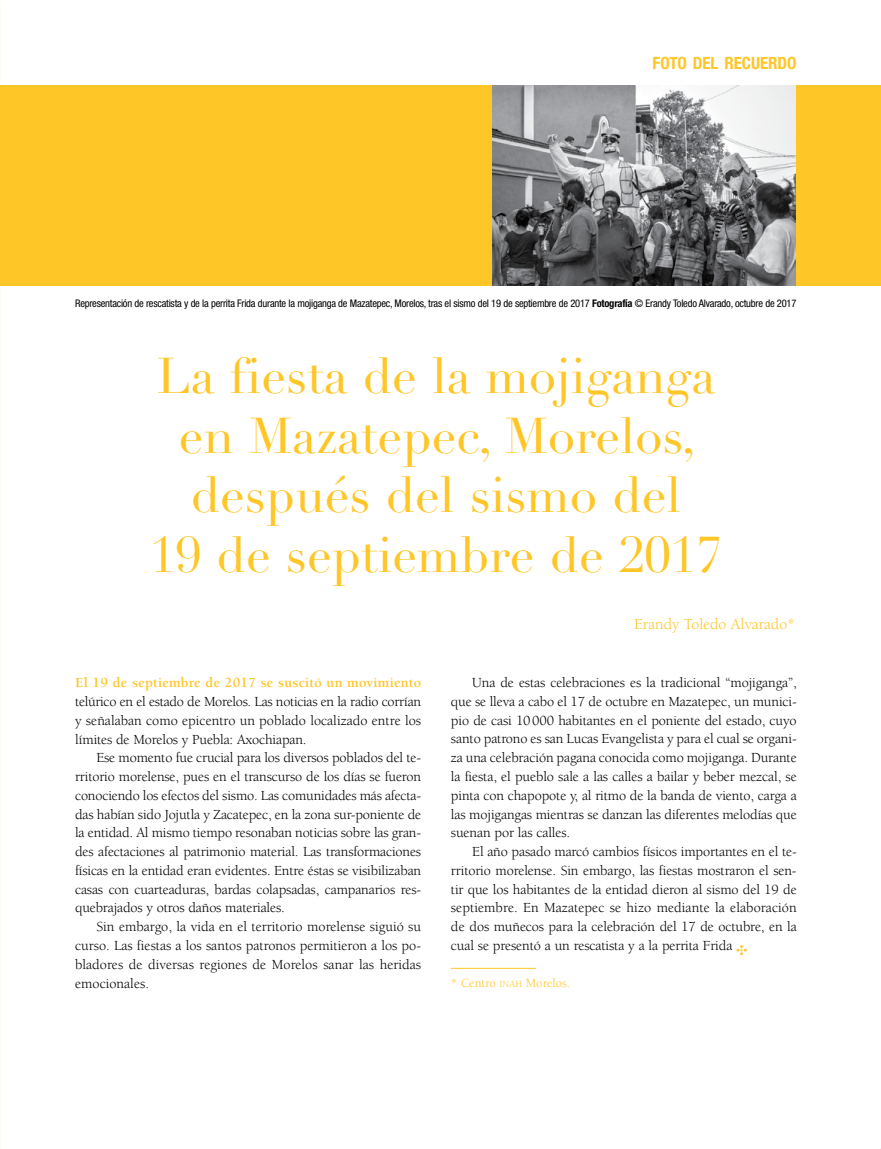
<style>
.page{position:relative;width:881px;height:1149px;background:#fff}
.page>*{position:absolute;margin:0;border:0;box-sizing:border-box;transform-origin:0 0}
.t1{font:49.5px/59.4px "Didot LH";color:#ffc628;text-align:center}
.t2{font:700 condensed 16.8px "Helvetica Neue";color:#ffc628}
.t3{font:15.75px "Berkeley";color:#ffc628}
.t4{font:14.25px "Berkeley";letter-spacing:-.01em;color:#000}
.t5{font:700 14.25px "Berkeley";letter-spacing:.01em;color:#ffc628}
.t6{font:12.75px "Berkeley";color:#ffc628}
.t7{font:condensed 10.5px "Helvetica Neue";letter-spacing:-.02em;color:#000}
.s1{font-weight:700}
.s2{color:#ffc628}
.s3{font-size:9.6px}
.s4{font-style:inherit}
</style>
<div class="page">
<div style="left:0;top:85px;width:880px;height:200px;background:#ffc628"></div>
<img style="left:492px;top:85px;width:303px;height:200px">
<hr style="left:451px;top:967px;width:85px;height:1px;background:#ffc628">
<p class="t2" style="left:652px;top:53px;width:145px">FOTO DEL RECUERDO</p>
<p class="t7" style="left:75px;top:297px;width:722px">Representación de rescatista y de la perrita Frida durante la mojiganga de Mazatepec, Morelos, tras el sismo del 19 de septiembre de 2017 <span class="s1">Fotografía</span> © Erandy Toledo Alvarado, octubre de 2017</p>
<p class="t1" style="left:150px;top:348px;width:573px">La fiesta de la mojiganga en Mazatepec, Morelos, después del sismo del<br>19 de septiembre de 2017</p>
<p class="t5" style="left:75px;top:675px;width:347px">El 19 de septiembre de 2017 se suscitó un movimiento</p>
<p class="t4" style="left:75px;top:693px;width:347px">telúrico en el estado de Morelos. Las noticias en la radio corrían</p>
<p class="t4" style="left:75px;top:712px;width:347px">y señalaban como epicentro un poblado localizado entre los</p>
<p class="t4" style="left:75px;top:731px;width:233px">límites de Morelos y Puebla: Axochiapan.</p>
<p class="t4" style="left:96px;top:750px;width:326px">Ese momento fue crucial para los diversos poblados del te-</p>
<p class="t4" style="left:75px;top:768px;width:347px">rritorio morelense, pues en el transcurso de los días se fueron</p>
<p class="t4" style="left:75px;top:787px;width:347px">conociendo los efectos del sismo. Las comunidades más afecta-</p>
<p class="t4" style="left:75px;top:806px;width:347px">das habían sido Jojutla y Zacatepec, en la zona sur-poniente de</p>
<p class="t4" style="left:75px;top:825px;width:347px">la entidad. Al mismo tiempo resonaban noticias sobre las gran-</p>
<p class="t4" style="left:75px;top:843px;width:347px">des afectaciones al patrimonio material. Las transformaciones</p>
<p class="t4" style="left:75px;top:862px;width:347px">físicas en la entidad eran evidentes. Entre éstas se visibilizaban</p>
<p class="t4" style="left:75px;top:881px;width:347px">casas con cuarteaduras, bardas colapsadas, campanarios res-</p>
<p class="t4" style="left:75px;top:900px;width:211px">quebrajados y otros daños materiales.</p>
<p class="t4" style="left:96px;top:918px;width:326px">Sin embargo, la vida en el territorio morelense siguió su</p>
<p class="t4" style="left:75px;top:937px;width:347px">curso. Las fiestas a los santos patronos permitieron a los po-</p>
<p class="t4" style="left:75px;top:956px;width:347px">bladores de diversas regiones de Morelos sanar las heridas</p>
<p class="t4" style="left:75px;top:975px;width:75px">emocionales.</p>
<p class="t3" style="left:634px;top:615px;width:162px">Erandy Toledo Alvarado*</p>
<p class="t4" style="left:472px;top:675px;width:326px">Una de estas celebraciones es la tradicional “mojiganga”,</p>
<p class="t4" style="left:451px;top:693px;width:347px">que se lleva a cabo el 17 de octubre en Mazatepec, un munici-</p>
<p class="t4" style="left:451px;top:712px;width:347px">pio de casi 10000 habitantes en el poniente del estado, cuyo</p>
<p class="t4" style="left:451px;top:731px;width:347px">santo patrono es san Lucas Evangelista y para el cual se organi-</p>
<p class="t4" style="left:451px;top:750px;width:347px">za una celebración pagana conocida como mojiganga. Durante</p>
<p class="t4" style="left:451px;top:768px;width:347px">la fiesta, el pueblo sale a las calles a bailar y beber mezcal, se</p>
<p class="t4" style="left:451px;top:787px;width:347px">pinta con chapopote y, al ritmo de la banda de viento, carga a</p>
<p class="t4" style="left:451px;top:806px;width:347px">las mojigangas mientras se danzan las diferentes melodías que</p>
<p class="t4" style="left:451px;top:825px;width:121px">suenan por las calles.</p>
<p class="t4" style="left:472px;top:843px;width:326px">El año pasado marcó cambios físicos importantes en el te-</p>
<p class="t4" style="left:451px;top:862px;width:347px">rritorio morelense. Sin embargo, las fiestas mostraron el sen-</p>
<p class="t4" style="left:451px;top:881px;width:347px">tir que los habitantes de la entidad dieron al sismo del 19 de</p>
<p class="t4" style="left:451px;top:900px;width:347px">septiembre. En Mazatepec se hizo mediante la elaboración</p>
<p class="t4" style="left:451px;top:918px;width:347px">de dos muñecos para la celebración del 17 de octubre, en la</p>
<p class="t4" style="left:451px;top:937px;width:298px">cual se presentó a un rescatista y a la perrita Frida <span class="s2">✣</span></p>
<p class="t6" style="left:451px;top:976px;width:121px">* Centro <span class="s3">inah</span> Morelos<span class="s4">.</span></p>
</div>
